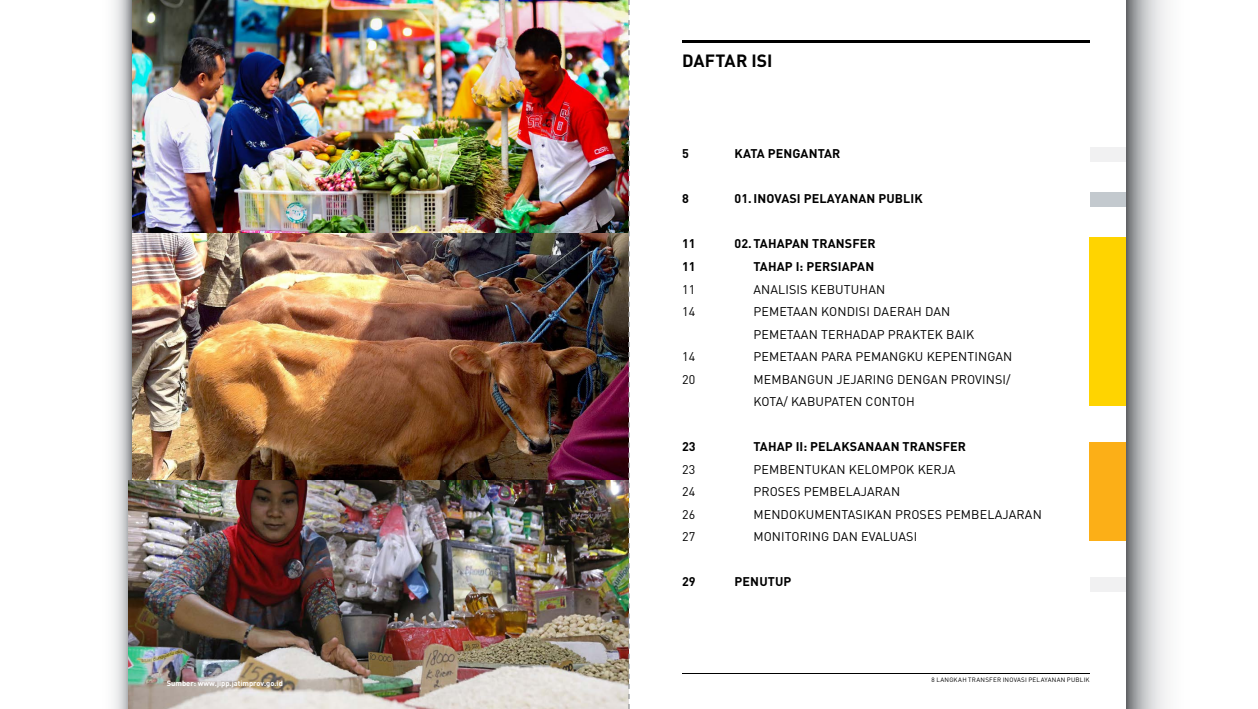
<style>
.page{position:relative;width:1258px;height:709px;background:#fff}
.page>*{position:absolute;margin:0;border:0;box-sizing:border-box;transform-origin:0 0}
.t1{font:700 17.5px "DIN Pro";letter-spacing:.005em;color:#000}
.t2{font:12.5px "DIN Pro";letter-spacing:.01em;color:#000}
.t3{font:700 12.5px "DIN Pro";letter-spacing:.01em;color:#000}
.t4{font:700 7.5px "DIN Pro";color:#fff}
.t5{font:6.25px "DIN Pro";letter-spacing:.035em;color:#000}
</style>
<div class="page">
<svg style="left:1126px;top:0;width:41px;height:709px;background:#c1c3c4"></svg>
<svg style="left:113px;top:0;width:19px;height:708px"></svg>
<div style="left:1090px;top:147px;width:36px;height:14px;background:#f1f1f2"></div>
<div style="left:1090px;top:577px;width:36px;height:14px;background:#f1f1f2"></div>
<div style="left:1090px;top:192px;width:36px;height:14px;background:#c3c9ce"></div>
<div style="left:1090px;top:237px;width:36px;height:169px;background:#ffd400"></div>
<div style="left:1090px;top:442px;width:36px;height:99px;background:#fcaf17"></div>
<img style="left:132px;top:0;width:496px;height:481px">
<img style="left:129px;top:481px;width:499px;height:228px">
<hr style="left:682px;top:672px;width:408px;height:1px;background:#000">
<hr style="left:682px;top:40px;width:408px;height:3px;background:#000">
<svg style="left:628px;top:0;width:2px;height:709px"></svg>
<p class="t4" style="left:167px;top:678px;width:118px">SUMBER: WWW.JIPP.JATIMPROV.GO.ID</p>
<h1 class="t1" style="left:682px;top:48px;width:92px">DAFTAR ISI</h1>
<p class="t3" style="left:682px;top:145px;width:8px">5</p>
<p class="t3" style="left:735px;top:145px;width:105px">KATA PENGANTAR</p>
<p class="t3" style="left:682px;top:190px;width:8px">8</p>
<p class="t3" style="left:735px;top:190px;width:78px">01.INOVASI PELA</p>
<p class="t3" style="left:834px;top:190px;width:17px">YANAN</p>
<p class="t3" style="left:878px;top:190px;width:45px">PUBLIK</p>
<p class="t3" style="left:682px;top:235px;width:15px">11</p>
<p class="t3" style="left:735px;top:235px;width:140px">02.TAHAPAN TRANSF ER</p>
<p class="t3" style="left:682px;top:258px;width:15px">11</p>
<p class="t3" style="left:753px;top:258px;width:122px">TAHAP I: PERSIAPAN</p>
<p class="t2" style="left:682px;top:280px;width:15px">11</p>
<p class="t2" style="left:753px;top:280px;width:16px">ANALISIS</p>
<p class="t2" style="left:811px;top:280px;width:58px">KEB UTUHAN</p>
<p class="t2" style="left:682px;top:303px;width:15px">14</p>
<p class="t2" style="left:753px;top:303px;width:17px">PEMETAAN</p>
<p class="t2" style="left:821px;top:303px;width:16px">KONDISI</p>
<p class="t2" style="left:873px;top:303px;width:18px">DAERAH</p>
<p class="t2" style="left:925px;top:303px;width:9px">DAN</p>
<p class="t2" style="left:753px;top:325px;width:17px">PEMETAAN</p>
<p class="t2" style="left:821px;top:325px;width:16px">TERHADAP</p>
<p class="t2" style="left:888px;top:325px;width:17px">PRAKTEK</p>
<p class="t2" style="left:946px;top:325px;width:16px">BAIK</p>
<p class="t2" style="left:682px;top:348px;width:15px">14</p>
<p class="t2" style="left:753px;top:348px;width:17px">PEMETAAN</p>
<p class="t2" style="left:821px;top:348px;width:17px">PARA</p>
<p class="t2" style="left:855px;top:348px;width:18px">PEMANGK</p>
<p class="t2" style="left:915px;top:348px;width:29px">U KEPENTINGAN</p>
<p class="t2" style="left:682px;top:370px;width:15px">20</p>
<p class="t2" style="left:753px;top:370px;width:20px">MEMBANG</p>
<p class="t2" style="left:815px;top:370px;width:36px">UN JEJARING</p>
<p class="t2" style="left:897px;top:370px;width:18px">DENGAN</p>
<p class="t2" style="left:951px;top:370px;width:38px">PROVINSI</p>
<p class="t2" style="left:1006px;top:370px;width:6px">/</p>
<p class="t2" style="left:753px;top:393px;width:79px">KOTA/ KAB UPATEN</p>
<p class="t2" style="left:866px;top:393px;width:17px">CONTOH</p>
<p class="t3" style="left:682px;top:438px;width:15px">23</p>
<p class="t3" style="left:753px;top:438px;width:212px">TAHAP II: PELAKSANAAN TRANSF ER</p>
<p class="t2" style="left:682px;top:460px;width:15px">23</p>
<p class="t2" style="left:753px;top:460px;width:18px">PEMBENT</p>
<p class="t2" style="left:812px;top:460px;width:18px">UKAN</p>
<p class="t2" style="left:849px;top:460px;width:18px">KELOMPOK</p>
<p class="t2" style="left:918px;top:460px;width:17px">KERJA</p>
<p class="t2" style="left:682px;top:483px;width:15px">24</p>
<p class="t2" style="left:753px;top:483px;width:17px">PROSES</p>
<p class="t2" style="left:804px;top:483px;width:17px">PEMBELAJARAN</p>
<p class="t2" style="left:682px;top:505px;width:15px">26</p>
<p class="t2" style="left:753px;top:505px;width:20px">MENDOK</p>
<p class="t2" style="left:806px;top:505px;width:18px">UMENTASIKAN</p>
<p class="t2" style="left:895px;top:505px;width:17px">PROSES</p>
<p class="t2" style="left:945px;top:505px;width:17px">PEMBELAJARAN</p>
<p class="t2" style="left:682px;top:528px;width:15px">27</p>
<p class="t2" style="left:753px;top:528px;width:19px">MONITORING</p>
<p class="t2" style="left:832px;top:528px;width:73px">DAN EVALUASI</p>
<p class="t3" style="left:682px;top:573px;width:15px">29</p>
<p class="t3" style="left:735px;top:573px;width:34px">PENUTU</p>
<p class="t3" style="left:783px;top:573px;width:9px">P</p>
<p class="t5" style="left:931px;top:676px;width:160px">8 LANGKAH TRANSFER INOVASI PELAYANAN PUBLIK</p>
</div>
